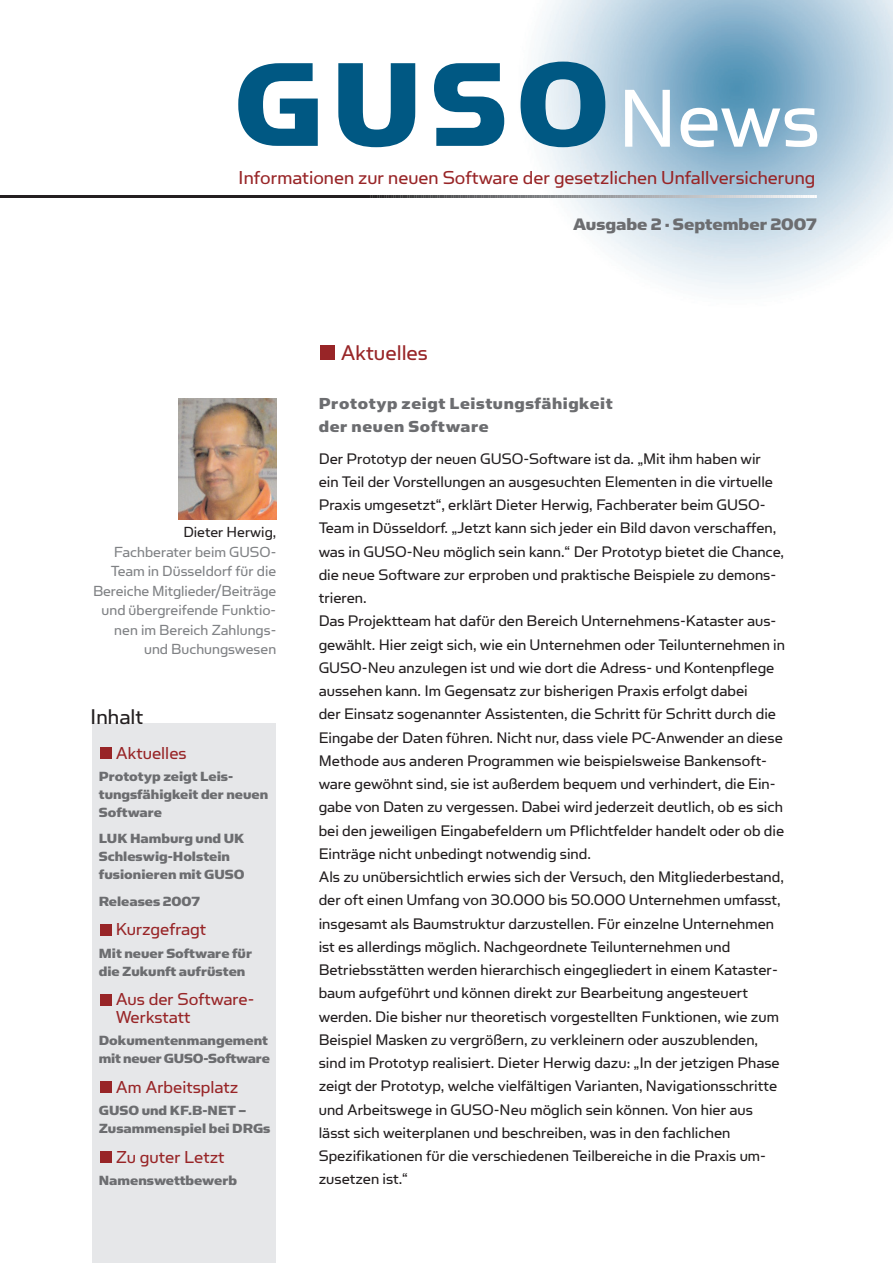
<style>
.page{position:relative;width:893px;height:1263px;background:#fff}
.page>*{position:absolute;margin:0;border:0;box-sizing:border-box;transform-origin:0 0}
.t1{font:134.4px "Simian Display Chimpanzee";color:#005883;scale:.96 1}
.t2{font:24px "Simian Text Orangutan";color:#982527}
.t3{font:24px "Simian Text Orangutan";color:#231f20}
.t4{font:21.15px "Simian Text Orangutan";color:#982527}
.t5{font:19.5px/18px "Simian Text Orangutan";color:#982527}
.t6{font:18.75px "Simian Text Chimpanzee";color:#6c6d70}
.t7{font:18px/23.2px "Simian Text Chimpanzee";letter-spacing:.035em;color:#6c6d70}
.t8{font:17.25px/23.2px "Simian Text Orangutan";color:#231f20}
.t9{font:16.5px/19.5px "Simian Text Orangutan";color:#808285;text-align:right}
.t10{font:16.5px "Simian Text Orangutan";color:#231f20}
.t11{font:15px/18px "Simian Text Chimpanzee";color:#6c6d70}
.s1{font-family:"Simian Text Orangutan";font-size:92.55px;color:#fff}
</style>
<div class="page">
<img style="left:512px;top:0;width:381px;height:289px">
<div style="left:320px;top:345px;width:15px;height:15px;background:#982527"></div>
<div style="left:92px;top:724px;width:184px;height:539px;background:#e6e7e9"></div>
<img style="left:179px;top:398px;width:97px;height:122px">
<hr style="left:0;top:196px;width:369px;height:2px;background:#231f20">
<svg style="left:369px;top:196px;width:449px;height:2px"></svg>
<div style="left:100px;top:1152px;width:11px;height:11px;background:#982527"></div>
<div style="left:100px;top:1082px;width:11px;height:11px;background:#982527"></div>
<div style="left:100px;top:994px;width:11px;height:11px;background:#982527"></div>
<div style="left:100px;top:924px;width:11px;height:11px;background:#982527"></div>
<div style="left:100px;top:748px;width:11px;height:11px;background:#982527"></div>
<h1 class="t1" style="left:234px;top:30px;width:612px">GUSO<span class="s1">News</span></h1>
<p class="t4" style="left:238px;top:171px;width:578px">Informationen zur neuen Software der gesetzlichen Unfallversicherung</p>
<p class="t6" style="left:573px;top:218px;width:245px">Ausgabe 2 · September 2007</p>
<p class="t10" style="left:183px;top:527px;width:94px">Dieter Herwig,</p>
<p class="t9" style="left:93px;top:543px;width:185px">Fachberater beim GUSO-<br>Team in Düsseldorf für die<br>Bereiche Mitglieder/Beiträge und übergreifende Funktio&shy;nen im Bereich Zahlungs&shy;und Buchungswesen</p>
<h2 class="t3" style="left:90px;top:709px;width:55px">Inhalt</h2>
<p class="t5" style="left:116px;top:745px;width:72px">Aktuelles</p>
<p class="t11" style="left:99px;top:768px;width:171px">Prototyp zeigt Leis&shy;tungsfähigkeit der neuen<br>Software</p>
<p class="t11" style="left:99px;top:831px;width:147px">LUK Hamburg und UK<br>Schleswig-Holstein fusionieren mit GUSO</p>
<p class="t11" style="left:99px;top:893px;width:103px">Releases 2007</p>
<p class="t5" style="left:116px;top:922px;width:92px">Kurzgefragt</p>
<p class="t11" style="left:99px;top:945px;width:155px">Mit neuer Software für die Zukunft aufrüsten</p>
<p class="t5" style="left:116px;top:992px;width:140px">Aus der Software-<br>Werkstatt</p>
<p class="t11" style="left:99px;top:1033px;width:173px">Dokumentenmangement mit neuer GUSO-Software</p>
<p class="t5" style="left:116px;top:1080px;width:124px">Am Arbeitsplatz</p>
<p class="t11" style="left:99px;top:1103px;width:173px">GUSO und KF.B-NET –<br>Zusammenspiel bei DRGs</p>
<p class="t5" style="left:116px;top:1149px;width:110px">Zu guter Letzt</p>
<p class="t11" style="left:99px;top:1172px;width:140px">Namenswettbewerb</p>
<h2 class="t2" style="left:341px;top:345px;width:89px">Aktuelles</h2>
<p class="t7" style="left:319px;top:393px;width:295px">Prototyp zeigt Leistungsfähigkeit der neuen Software</p>
<p class="t8" style="left:319px;top:448px;width:468px">Der Prototyp der neuen GUSO-Software ist da. „Mit ihm haben wir ein Teil der Vorstellungen an ausgesuchten Elementen in die virtuelle Praxis umgesetzt“, erklärt Dieter Herwig, Fachberater beim GUSO-Team in Düsseldorf. „Jetzt kann sich jeder ein Bild davon verschaffen, was in GUSO-Neu möglich sein kann.“ Der Prototyp bietet die Chance, die neue Software zur erproben und praktische Beispiele zu demons&shy;trieren.<br>Das Projektteam hat dafür den Bereich Unternehmens-Kataster aus&shy;gewählt. Hier zeigt sich, wie ein Unternehmen oder Teilunternehmen in GUSO-Neu anzulegen ist und wie dort die Adress- und Kontenpflege aussehen kann. Im Gegensatz zur bisherigen Praxis erfolgt dabei<br>der Einsatz sogenannter Assistenten, die Schritt für Schritt durch die Eingabe der Daten führen. Nicht nur, dass viele PC-Anwender an diese Methode aus anderen Programmen wie beispielsweise Bankensoft&shy;ware gewöhnt sind, sie ist außerdem bequem und verhindert, die Ein&shy;gabe von Daten zu vergessen. Dabei wird jederzeit deutlich, ob es sich bei den jeweiligen Eingabefeldern um Pflichtfelder handelt oder ob die Einträge nicht unbedingt notwendig sind.<br>Als zu unübersichtlich erwies sich der Versuch, den Mitgliederbestand, der oft einen Umfang von 30.000 bis 50.000 Unternehmen umfasst, insgesamt als Baumstruktur darzustellen. Für einzelne Unternehmen ist es allerdings möglich. Nachgeordnete Teilunternehmen und Betriebsstätten werden hierarchisch eingegliedert in einem Kataster&shy;baum aufgeführt und können direkt zur Bearbeitung angesteuert werden. Die bisher nur theoretisch vorgestellten Funktionen, wie zum Beispiel Masken zu vergrößern, zu verkleinern oder auszublenden, sind im Prototyp realisiert. Dieter Herwig dazu: „In der jetzigen Phase zeigt der Prototyp, welche vielfältigen Varianten, Navigationsschritte und Arbeitswege in GUSO-Neu möglich sein können. Von hier aus lässt sich weiterplanen und beschreiben, was in den fachlichen Spezifikationen für die verschiedenen Teilbereiche in die Praxis um&shy;zusetzen ist.“</p>
</div>
